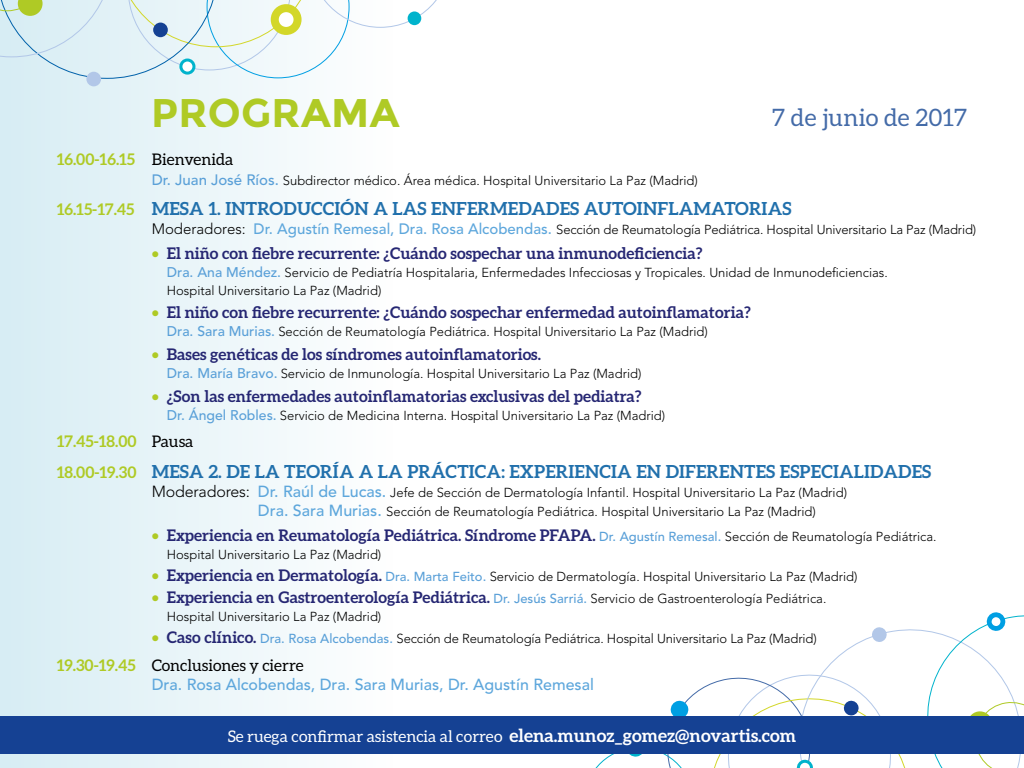
<style>
.page{position:relative;width:1024px;height:768px;background:#fff}
.page>*{position:absolute;margin:0;border:0;box-sizing:border-box;transform-origin:0 0}
.t1{font:700 40px "Montserrat";letter-spacing:.01em;color:#afca25}
.t2{font:24px "Aleo";letter-spacing:.01em;color:#446ba8}
.t3{font:700 18px "Aleo";letter-spacing:.01em;color:#2170ac}
.t4{font:700 16px "Aleo";color:#262773}
.t5{font:16px "Aleo";color:#fff}
.t6{font:500 16px "Avenir LT Std";color:#5ea7dc}
.t7{font:700 16px "Aleo";color:#afca25}
.t8{font:16px "Aleo";color:#000}
.t9{font:300 13px/18px "Avenir LT Std";color:#000}
.s1{font-weight:400;color:#000}
.s2{font-weight:500;font-size:15px;color:#5aa0d8}
.s3{font-size:16px;color:#afca25}
.s4{font-size:15px}
.s5{font-weight:500;font-size:15px;color:#5ea7dc}
.s6{font-weight:400;color:#afca25}
.s7{font-weight:500;font-size:14px;color:#5aa0d8}
.s8{font-size:16px}
.s9{font-weight:500;font-size:16px;color:#5ea7dc}
.s10{font-family:"Avenir LT Std";font-weight:500;font-size:13px;color:#5aa0d8}
.s11{font-family:"Avenir LT Std";font-weight:300;font-size:13px;color:#000}
.s12{font-family:"Aleo";font-weight:400;font-size:16px;color:#afca25}
.s13{font-family:"Aleo";font-weight:700;font-size:16px;color:#262773}
.s14{font-weight:500;color:#5aa0d8}
.s15{font-weight:700;color:#afca25}
.s16{font-weight:700;font-size:18px}
</style>
<div class="page">
<div style="left:0;top:0;width:393px;height:768px;background:linear-gradient(to right,#d6ecf4,#fefefe)"></div>
<svg style="left:0;top:0;width:437px;height:79px"></svg>
<div style="left:275px;top:8px;width:23px;height:23px;background:#fff;border-radius:50%"></div>
<div style="left:271px;top:4px;width:31px;height:31px;border:8px solid #d3d729;border-radius:50%"></div>
<div style="left:408px;top:11px;width:13px;height:14px;background:#00b3cc;border-radius:50%"></div>
<div style="left:181px;top:60px;width:13px;height:13px;background:#fff;border-radius:50%"></div>
<div style="left:179px;top:59px;width:16px;height:16px;border:3px solid #00b3cc;border-radius:50%"></div>
<div style="left:86px;top:72px;width:15px;height:14px;background:#b2c7e8;border-radius:50%"></div>
<div style="left:153px;top:23px;width:15px;height:14px;background:#154193;border-radius:50%"></div>
<svg style="left:580px;top:612px;width:444px;height:156px"></svg>
<div style="left:0;top:716px;width:1024px;height:37px;background:#154193"></div>
<h1 class="t1" style="left:151px;top:89px;width:250px">PROGRAMA</h1>
<h2 class="t2" style="left:772px;top:104px;width:196px">7 de junio de 2017</h2>
<p class="t7" style="left:57px;top:150px;width:178px">16.00-16.15 <span class="s1">Bienvenida</span></p>
<p class="t9" style="left:152px;top:171px;width:548px"><span class="s2">Dr. Juan José Ríos.</span> Subdirector médico. Área médica. Hospital Universitario La Paz (Madrid)</p>
<h3 class="t3" style="left:57px;top:198px;width:736px"><span class="s3">16.15-17.45</span> MESA 1. INTRODUCCIÓN A LAS ENFERMEDADES AUTOINFLAMATORIAS</h3>
<p class="t9" style="left:152px;top:220px;width:826px"><span class="s4">Moderadores:</span> <span class="s5">Dr. Agustín Remesal, Dra. Rosa Alcobendas.</span> Sección de Reumatología Pediátrica. Hospital Universitario La Paz (Madrid)</p>
<p class="t4" style="left:152px;top:244px;width:552px"><span class="s6">•</span> El niño con fiebre recurrente: ¿Cuándo sospechar una inmunodeficiencia?</p>
<p class="t9" style="left:167px;top:263px;width:723px"><span class="s7">Dra. Ana Méndez.</span> Servicio de Pediatría Hospitalaria, Enfermedades Infecciosas y Tropicales. Unidad de Inmunodeficiencias.<br>Hospital Universitario La Paz (Madrid)</p>
<p class="t4" style="left:152px;top:303px;width:601px"><span class="s6">•</span> El niño con fiebre recurrente: ¿Cuándo sospechar enfermedad autoinflamatoria?</p>
<p class="t9" style="left:167px;top:323px;width:543px"><span class="s7">Dra. Sara Murias.</span> Sección de Reumatología Pediátrica. Hospital Universitario La Paz (Madrid)</p>
<p class="t4" style="left:152px;top:345px;width:391px"><span class="s6">•</span> Bases genéticas de los síndromes autoinflamatorios.</p>
<p class="t9" style="left:167px;top:365px;width:476px"><span class="s7">Dra. María Bravo.</span> Servicio de Inmunología. Hospital Universitario La Paz (Madrid)</p>
<p class="t4" style="left:152px;top:387px;width:491px"><span class="s6">•</span> ¿Son las enfermedades autoinflamatorias exclusivas del pediatra?</p>
<p class="t9" style="left:167px;top:406px;width:500px"><span class="s7">Dr. Ángel Robles.</span> Servicio de Medicina Interna. Hospital Universitario La Paz (Madrid)</p>
<p class="t7" style="left:57px;top:432px;width:138px">17.45-18.00 <span class="s1">Pausa</span></p>
<h3 class="t3" style="left:57px;top:461px;width:876px"><span class="s3">18.00-19.30</span> MESA 2. DE LA TEORÍA A LA PRÁCTICA: EXPERIENCIA EN DIFERENTES ESPECIALIDADES</h3>
<p class="t9" style="left:258px;top:483px;width:591px;line-height:19.2px;text-indent:-106px"><span class="s8">Moderadores:</span> <span class="s9">Dr. Raúl de Lucas.</span> Jefe de Sección de Dermatología Infantil. Hospital Universitario La Paz (Madrid)<br><span class="s9">Dra. Sara Murias.</span> Sección de Reumatología Pediátrica. Hospital Universitario La Paz (Madrid)</p>
<p class="t4" style="left:152px;top:526px;width:786px"><span class="s6">•</span> Experiencia en Reumatología Pediátrica. Síndrome PFAPA. <span class="s10">Dr. Agustín Remesal.</span> <span class="s11">Sección de Reumatología Pediátrica.</span></p>
<p class="t9" style="left:167px;top:545px;width:216px">Hospital Universitario La Paz (Madrid)</p>
<p class="t9" style="left:152px;top:567px;width:707px"><span class="s12">•</span> <span class="s13">Experiencia en Dermatología.</span> <span class="s14">Dra. Marta Feito.</span> Servicio de Dermatología. Hospital Universitario La Paz (Madrid)</p>
<p class="t4" style="left:152px;top:588px;width:676px"><span class="s6">•</span> Experiencia en Gastroenterología Pediátrica. <span class="s10">Dr. Jesús Sarriá.</span> <span class="s11">Servicio de Gastroenterología Pediátrica.</span></p>
<p class="t9" style="left:167px;top:607px;width:216px">Hospital Universitario La Paz (Madrid)</p>
<p class="t9" style="left:152px;top:630px;width:667px"><span class="s12">•</span> <span class="s13">Caso clínico.</span> <span class="s14">Dra. Rosa Alcobendas.</span> Sección de Reumatología Pediátrica. Hospital Universitario La Paz (Madrid)</p>
<p class="t8" style="left:57px;top:656px;width:248px"><span class="s15">19.30-19.45</span> Conclusiones y cierre</p>
<p class="t6" style="left:152px;top:675px;width:444px">Dra. Rosa Alcobendas, Dra. Sara Murias, Dr. Agustín Remesal</p>
<p class="t5" style="left:228px;top:727px;width:570px">Se ruega confirmar asistencia al correo <span class="s16">elena.munoz_gomez@novartis.com</span></p>
</div>
